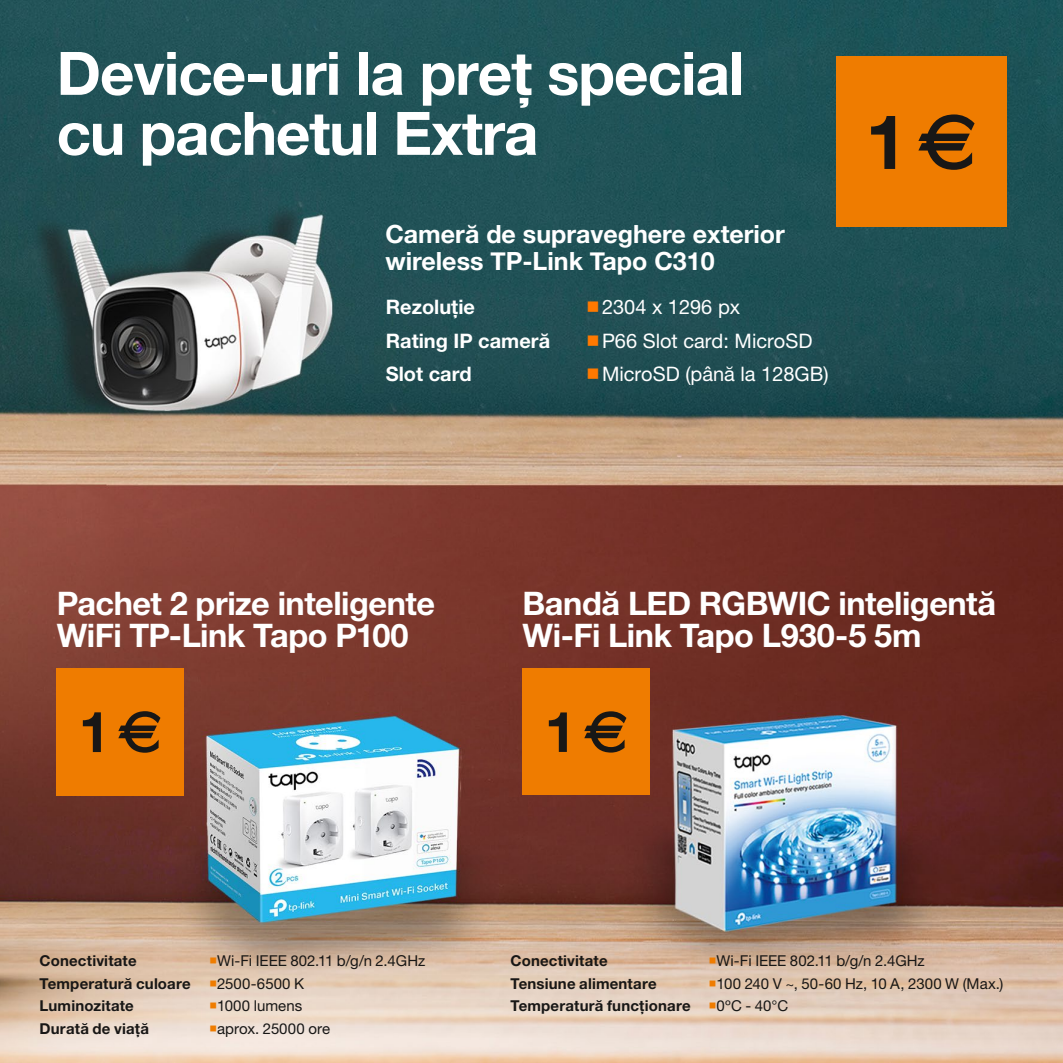
<style>
.page{position:relative;width:1063px;height:1063px;background:#fff}
.page>*{position:absolute;margin:0;border:0;box-sizing:border-box;transform-origin:0 0}
.t1{font:700 75.75px "Helvetica Neue LT Pro";color:#181716}
.t2{font:700 60px/60px "Helvetica Neue";letter-spacing:-.015em;color:#fff}
.t3{font:700 56.75px "Helvetica Neue LT Pro";color:#181716}
.t4{font:700 56.25px "Helvetica Neue LT Pro";color:#181716}
.t5{font:700 32.5px/32.5px "Helvetica Neue LT Pro";letter-spacing:-.015em;color:#fff}
.t6{font:700 25px/27.5px "Helvetica Neue";color:#fff}
.t7{font:20px "Helvetica Neue LT Pro";color:#fff}
.t8{font:700 20px "Helvetica Neue LT Pro";color:#fff}
.t9{font:15px/22.5px "Helvetica Neue LT Pro";color:#181716}
.t10{font:700 15px "Helvetica Neue LT Pro";letter-spacing:.01em;color:#181716}
.s1{font-style:inherit}
.s2{font-family:"Euro Sign"}
.s3{color:#ef7c00}
.s4{font-weight:700}
</style>
<div class="page">
<img style="left:0;top:0;width:1063px;height:1063px">
<div style="left:523px;top:668px;width:127px;height:127px;background:#ef7c00"></div>
<div style="left:836px;top:57px;width:170px;height:170px;background:#ef7c00"></div>
<div style="left:57px;top:668px;width:127px;height:127px;background:#ef7c00"></div>
<svg style="left:588px;top:302px;width:10px;height:10px"></svg>
<svg style="left:588px;top:335px;width:10px;height:11px"></svg>
<svg style="left:588px;top:369px;width:10px;height:10px"></svg>
<h2 class="t2" style="left:57px;top:45px;width:689px">Device-uri la pre<span class="s1">ț</span> special cu pachetul Extra</h2>
<h3 class="t6" style="left:385px;top:221px;width:401px">Cameră de supraveghere exterior wireless TP-Link Tapo C310</h3>
<h3 class="t8" style="left:386px;top:295px;width:91px">Rezoluție</h3>
<h3 class="t7" style="left:602px;top:295px;width:140px">2304 x 1296 px</h3>
<h3 class="t8" style="left:386px;top:328px;width:166px">Rating IP cameră</h3>
<h3 class="t7" style="left:602px;top:329px;width:212px">P66 Slot card: MicroSD</h3>
<h3 class="t8" style="left:386px;top:362px;width:87px">Slot card</h3>
<h3 class="t7" style="left:602px;top:362px;width:228px">MicroSD (până la 128GB)</h3>
<h1 class="t1" style="left:865px;top:95px;width:113px">1<span class="s2">€</span></h1>
<h3 class="t5" style="left:57px;top:586px;width:380px">Pachet 2 prize inteligente<br>WiFi TP-Link Tapo P100</h3>
<h3 class="t3" style="left:79px;top:697px;width:85px">1<span class="s2">€</span></h3>
<h3 class="t5" style="left:523px;top:586px;width:475px">Bandă LED RGBWIC inteligentă<br>Wi-Fi Link Tapo L930-5 5m</h3>
<h3 class="t4" style="left:545px;top:697px;width:85px">1<span class="s2">€</span></h3>
<p class="t9" style="left:40px;top:949px;width:387px;text-indent:170px"><span class="s3">○</span>Wi-Fi IEEE 802.11 b/g/n 2.4GHz<br><span class="s4">Temperatură culoare</span> <span class="s3">○</span>2500-6500 K<br><span class="s4">Luminozitate</span></p>
<p class="t10" style="left:40px;top:951px;width:99px">Conectivitate</p>
<p class="t9" style="left:209px;top:994px;width:95px"><span class="s3">○</span>1000 lumens</p>
<p class="t10" style="left:40px;top:1019px;width:111px">Durată de viaţă</p>
<p class="t9" style="left:209px;top:1017px;width:123px"><span class="s3">○</span>aprox. 25000 ore</p>
<p class="t10" style="left:510px;top:951px;width:99px">Conectivitate</p>
<p class="t9" style="left:709px;top:949px;width:218px"><span class="s3">○</span>Wi-Fi IEEE 802.11 b/g/n 2.4GHz</p>
<p class="t10" style="left:510px;top:974px;width:148px">Tensiune alimentare</p>
<p class="t9" style="left:510px;top:972px;width:495px;text-indent:198px"><span class="s3">○</span>100 240 V ~, 50-60 Hz, 10 A, 2300 W (Max.)<br><span class="s4">Temperatură funcţionare</span> <span class="s3">○</span>0ºC - 40°C</p>
</div>
